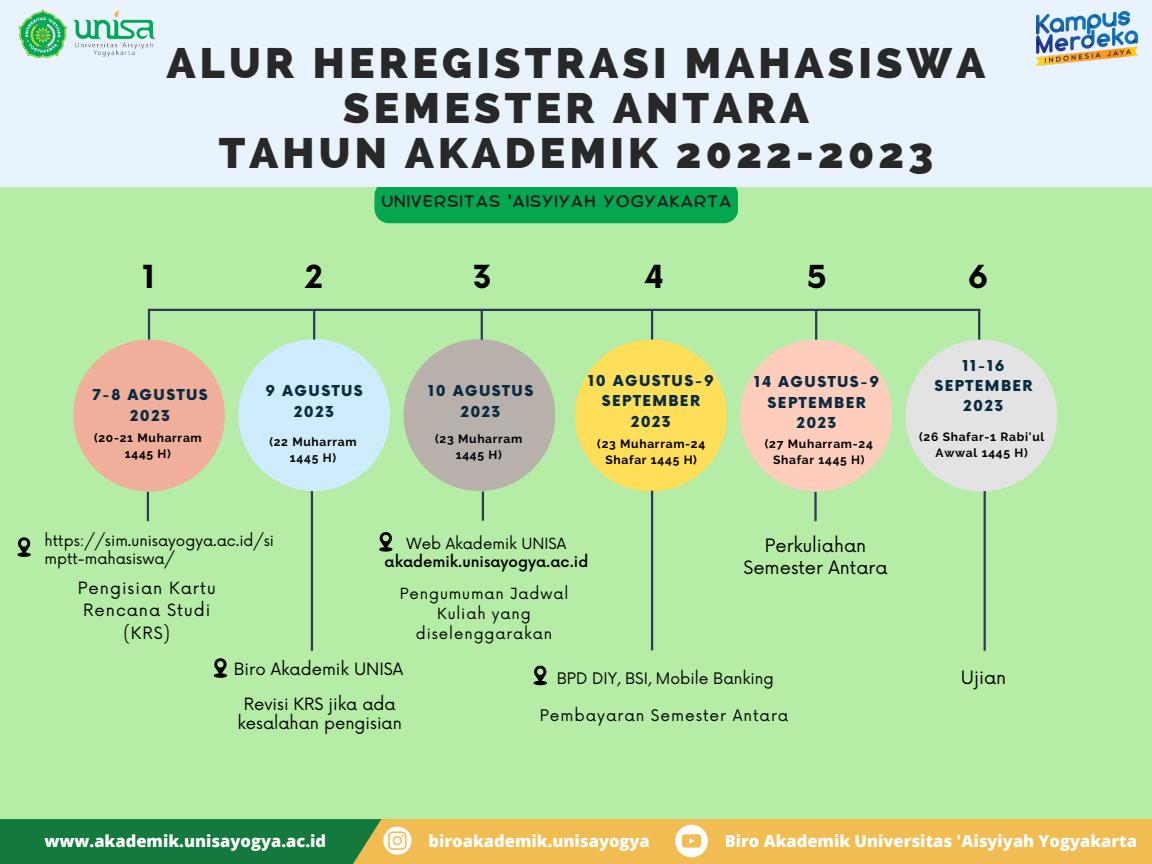
<style>
.page{position:relative;width:1152px;height:864px;background:#b5eda6}
.page>*{position:absolute;margin:0;border:0;box-sizing:border-box;transform-origin:0 0}
.t1{font:800 42.75px/45px "Raleway";letter-spacing:.1em;color:#282828;text-align:center}
.t2{font:700 30.9px "Now";color:#000}
.t3{font:18px/21.3px "Now";color:#000;text-align:center}
.t4{font:800 16.5px "Open Sans";color:#fff}
.t5{font:16.5px/19.2px "Now";color:#000;text-align:center}
.t6{font:16.5px/22.5px "Now";letter-spacing:.06em;color:#000;text-align:center}
.t7{font:16.5px "Comica";letter-spacing:.05em;color:#231f20}
.t8{font:15.6px "Now";color:#000}
.t9{font:15.6px "Now";letter-spacing:.06em;color:#000}
.t10{font:15px/18px "Now";color:#000}
.t11{font:15px/20.2px "Now";letter-spacing:.06em;color:#000;text-align:center}
.t12{font:500 15px "Now";color:#000}
.t13{font:900 14.7px/20.2px "Now";letter-spacing:.1em;color:#082b42;text-align:center}
.t14{font:700 12px/16px "Raleway";letter-spacing:.06em;color:#000;text-align:center}
</style>
<div class="page">
<div style="left:73px;top:340px;width:152px;height:151px;background:#efaf9a;border-radius:50%"></div>
<svg style="left:206px;top:365px;width:837px;height:101px"></svg>
<div style="left:906px;top:340px;width:151px;height:151px;background:#e4e3e3;border-radius:50%"></div>
<div style="left:404px;top:339px;width:151px;height:152px;background:#b8b0aa;border-radius:50%"></div>
<div style="left:238px;top:339px;width:152px;height:152px;background:#cfecfd;border-radius:50%"></div>
<div style="left:740px;top:340px;width:152px;height:151px;background:#ffcdbc;border-radius:50%"></div>
<div style="left:575px;top:340px;width:152px;height:151px;background:#ffde59;border-radius:50%"></div>
<hr style="left:148px;top:309px;width:832px;height:2px;background:#2f3954">
<hr style="left:148px;top:310px;width:2px;height:30px;background:#2f3954">
<hr style="left:313px;top:310px;width:2px;height:30px;background:#2f3954">
<hr style="left:481px;top:310px;width:2px;height:30px;background:#2f3954">
<hr style="left:651px;top:310px;width:2px;height:30px;background:#2f3954">
<hr style="left:815px;top:310px;width:2px;height:30px;background:#2f3954">
<hr style="left:978px;top:310px;width:2px;height:30px;background:#2f3954">
<hr style="left:311px;top:491px;width:2px;height:160px;background:#2f3954">
<hr style="left:147px;top:492px;width:2px;height:29px;background:#2f3954">
<hr style="left:651px;top:491px;width:2px;height:159px;background:#2f3954">
<hr style="left:482px;top:491px;width:2px;height:30px;background:#2f3954">
<hr style="left:984px;top:491px;width:2px;height:160px;background:#2f3954">
<hr style="left:814px;top:492px;width:3px;height:29px;background:#2f3954">
<div style="left:374px;top:181px;width:364px;height:42px;background:#04a650;border-radius:15px"></div>
<div style="left:0;top:0;width:1152px;height:187px;background:#e9f3fe"></div>
<img style="left:1036px;top:11px;width:102px;height:54px">
<svg style="left:379px;top:532px;width:14px;height:20px"></svg>
<svg style="left:534px;top:665px;width:13px;height:20px"></svg>
<svg style="left:17px;top:537px;width:14px;height:20px"></svg>
<svg style="left:214px;top:658px;width:13px;height:20px"></svg>
<div style="left:0;top:819px;width:391px;height:45px;background:#13793d"></div>
<div style="left:317px;top:819px;width:835px;height:45px;background:#f1bc52"></div>
<svg style="left:383px;top:827px;width:28px;height:28px"></svg>
<svg style="left:675px;top:825px;width:33px;height:32px"></svg>
<img style="left:18px;top:10px;width:138px;height:48px">
<p class="t1" style="left:167px;top:41px;width:820px">ALUR HEREGISTRASI MAHASISWA<br>SEMESTER ANTARA</p>
<p class="t1" style="left:219px;top:131px;width:716px">TAHUN AKADEMIK 2022-2023</p>
<p class="t7" style="left:381px;top:194px;width:351px">UNIVERSITAS 'AISYIYAH YOGYAKARTA</p>
<p class="t2" style="left:143px;top:260px;width:14px">1</p>
<p class="t2" style="left:305px;top:260px;width:19px">2</p>
<p class="t2" style="left:473px;top:260px;width:21px">3</p>
<p class="t2" style="left:644px;top:260px;width:21px">4</p>
<p class="t2" style="left:807px;top:260px;width:21px">5</p>
<p class="t2" style="left:968px;top:260px;width:22px">6</p>
<p class="t13" style="left:92px;top:386px;width:117px">7-8 AGUSTUS<br>2023</p>
<p class="t13" style="left:266px;top:382px;width:99px">9 AGUSTUS</p>
<p class="t13" style="left:294px;top:402px;width:41px">2023</p>
<p class="t14" style="left:94px;top:430px;width:109px">(20-21 Muharram</p>
<p class="t14" style="left:125px;top:446px;width:48px">1445 H)</p>
<p class="t14" style="left:269px;top:434px;width:89px">(22 Muharram</p>
<p class="t14" style="left:290px;top:450px;width:48px">1445 H)</p>
<p class="t13" style="left:588px;top:372px;width:127px">10 AGUSTUS-9<br>SEPTEMBER<br>2023</p>
<p class="t13" style="left:428px;top:382px;width:107px">10 AGUSTUS<br>2023</p>
<p class="t13" style="left:754px;top:373px;width:127px">14 AGUSTUS-9<br>SEPTEMBER<br>2023</p>
<p class="t13" style="left:934px;top:356px;width:100px">11-16<br>SEPTEMBER<br>2023</p>
<p class="t14" style="left:435px;top:431px;width:89px">(23 Muharram</p>
<p class="t14" style="left:456px;top:447px;width:48px">1445 H)</p>
<p class="t14" style="left:597px;top:435px;width:110px">(23 Muharram-24<br>Shafar 1445 H)</p>
<p class="t14" style="left:765px;top:435px;width:110px">(27 Muharram-24<br>Shafar 1445 H)</p>
<p class="t14" style="left:919px;top:429px;width:127px">(26 Shafar-1 Rabi'ul<br>Awwal 1445 H)</p>
<p class="t10" style="left:45px;top:532px;width:231px">https://sim.unisayogya.ac.id/si mptt-mahasiswa/</p>
<p class="t6" style="left:78px;top:577px;width:140px">Pengisian Kartu<br>Rencana Studi (KRS)</p>
<p class="t10" style="left:407px;top:535px;width:161px">Web Akademik UNISA</p>
<p class="t12" style="left:385px;top:553px;width:205px">akademik.unisayogya.ac.id</p>
<p class="t11" style="left:400px;top:584px;width:170px">Pengumuman Jadwal<br>Kuliah yang diselenggarakan</p>
<p class="t3" style="left:744px;top:536px;width:146px">Perkuliahan<br>Semester Antara</p>
<p class="t5" style="left:234px;top:661px;width:171px">Biro Akademik UNISA</p>
<p class="t5" style="left:237px;top:695px;width:166px">Revisi KRS jika ada kesalahan pengisian</p>
<p class="t8" style="left:557px;top:670px;width:219px">BPD DIY, BSI, Mobile Banking</p>
<p class="t9" style="left:540px;top:707px;width:250px">Pembayaran Semester Antara</p>
<p class="t3" style="left:961px;top:668px;width:47px">Ujian</p>
<p class="t4" style="left:45px;top:829px;width:283px">www.akademik.unisayogya.ac.id</p>
<p class="t4" style="left:429px;top:829px;width:223px">biroakademik.unisayogya</p>
<p class="t4" style="left:725px;top:829px;width:414px">Biro Akademik Universitas 'Aisyiyah Yogyakarta</p>
</div>
